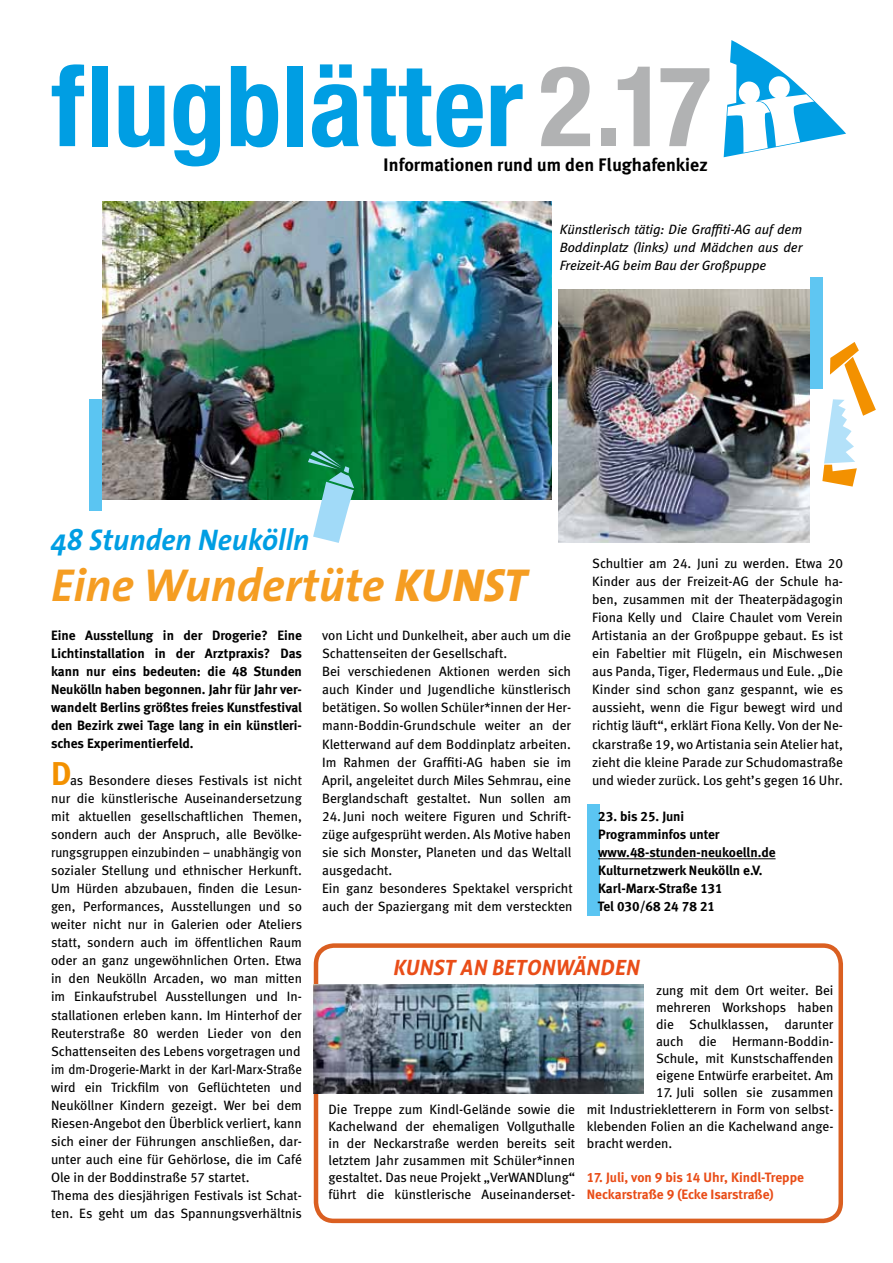
<style>
.page{position:relative;width:893px;height:1263px;background:#fff}
.page>*{position:absolute;margin:0;border:0;box-sizing:border-box;transform-origin:0 0}
.t1{font:700 condensed 112.2px "Helvetica Neue";color:#009ee3}
.t2{font:italic 700 46.5px "The Sans";color:#f59d22}
.t3{font:33px "Meta Bold LF";color:#f39100}
.t4{font:italic 700 30px "The Sans";color:#009ee3}
.t5{font:italic 700 21px "Aller";color:#e94d18}
.t6{font:700 18.15px "Meta Plus";color:#000}
.t7{font:13.5px/18.1px "Meta Book LF";color:#000;text-align:justify}
.t8{font:13.5px/18.1px "Meta Bold LF";color:#000;text-align:justify}
.t9{font:italic 13.5px/18px "Meta Book LF";color:#000;text-align:justify}
.t10{font:13.5px/17px "Meta Bold LF";color:#e94d18}
.s1{color:#b1b2b3}
.s2{font-family:"The Sans Extra Bold Caps";font-weight:400}
</style>
<div class="page">
<div style="left:587px;top:804px;width:13px;height:111px;background:#5bc5f2"></div>
<div style="left:89px;top:399px;width:13px;height:112px;background:#5bc5f2"></div>
<div style="left:810px;top:277px;width:12px;height:112px;background:#5fc6f2"></div>
<svg style="left:724px;top:40px;width:122px;height:117px"></svg>
<img style="left:559px;top:289px;width:251px;height:254px">
<img style="left:102px;top:202px;width:449px;height:298px">
<hr style="left:598px;top:858px;width:178px;height:1px;background:#000">
<div style="left:314px;top:943px;width:529px;height:280px;border:4px solid #da5f21;border-radius:18px"></div>
<img style="left:314px;top:984px;width:329px;height:110px">
<svg style="left:308px;top:451px;width:46px;height:92px"></svg>
<svg style="left:822px;top:342px;width:54px;height:145px"></svg>
<h1 class="t1" style="left:51px;top:38px;width:662px">flugblätter <span class="s1">2.17</span></h1>
<h3 class="t6" style="left:383px;top:154px;width:326px">Informationen rund um den Flughafenkiez</h3>
<p class="t9" style="left:560px;top:220px;width:244px">Künstlerisch tätig: Die Graffiti-AG auf dem Boddinplatz (links) und Mädchen aus der Freizeit-AG beim Bau der Großpuppe</p>
<h3 class="t4" style="left:51px;top:515px;width:260px">48 Stunden Neukölln</h3>
<h2 class="t2" style="left:51px;top:547px;width:477px">Eine Wundertüte <span class="s2">KUNST</span></h2>
<p class="t7" style="left:592px;top:554px;width:253px">Schultier am 24. Juni zu werden. Etwa 20<br>Kinder aus der Freizeit-AG der Schule ha&shy;ben, zusammen mit der Theaterpädagogin Fiona Kelly und Claire Chaulet vom Verein Artistania an der Großpuppe gebaut. Es ist ein Fabeltier mit Flügeln, ein Mischwesen aus Panda, Tiger, Fledermaus und Eule. „Die Kinder sind schon ganz gespannt, wie es aussieht, wenn die Figur bewegt wird und richtig läuft“, erklärt Fiona Kelly. Von der Ne&shy;ckarstraße 19, wo Artistania sein Atelier hat, zieht die kleine Parade zur Schudomastraße und wieder zurück. Los geht’s gegen 16 Uhr.</p>
<p class="t8" style="left:598px;top:807px;width:179px;text-align:left">23. bis 25. Juni<br>Programminfos unter www.48-stunden-neukoelln.de<br>Kulturnetzwerk Neukölln e.V.<br>Karl-Marx-Straße 131<br>Tel 030/68 24 78 21</p>
<p class="t8" style="left:51px;top:626px;width:253px">Eine Ausstellung in der Drogerie? Eine Lichtinstallation in der Arztpraxis? Das kann nur eins bedeuten: die 48 Stunden Neukölln haben begonnen. Jahr für Jahr ver&shy;wandelt Berlins größtes freies Kunstfestival den Bezirk zwei Tage lang in ein künstleri&shy;sches Experimentierfeld.</p>
<h3 class="t3" style="left:51px;top:753px;width:22px">D</h3>
<p class="t7" style="left:322px;top:626px;width:251px;text-align:left">von Licht und Dunkelheit, aber auch um die Schattenseiten der Gesellschaft.<br>Bei verschiedenen Aktionen werden sich auch Kinder und Jugendliche künstlerisch betätigen. So wollen Schüler*innen der Her&shy;mann-Boddin-Grundschule weiter an der Kletterwand auf dem Boddinplatz arbeiten.<br>Im Rahmen der Graffiti-AG haben sie im April, angeleitet durch Miles Sehmrau, eine Berglandschaft gestaltet. Nun sollen am</p>
<p class="t7" style="left:322px;top:807px;width:252px;text-align:left">24. Juni noch weitere Figuren und Schrift&shy;züge aufgesprüht werden. Als Motive haben sie sich Monster, Planeten und das Weltall ausgedacht.<br>Ein ganz besonderes Spektakel verspricht auch der Spaziergang mit dem versteckten</p>
<p class="t7" style="left:51px;top:771px;width:253px;text-align:left;text-indent:19px">as Besondere dieses Festivals ist nicht nur die künstlerische Auseinandersetzung mit aktuellen gesellschaftlichen Themen, sondern auch der Anspruch, alle Bevölke&shy;rungsgruppen einzubinden – unabhängig von sozialer Stellung und ethnischer Herkunft.<br>Um Hürden abzubauen, finden die Lesun&shy;gen, Performances, Ausstellungen und so weiter nicht nur in Galerien oder Ateliers statt, sondern auch im öffentlichen Raum oder an ganz ungewöhnlichen Orten. Etwa in den Neukölln Arcaden, wo man mitten im Einkaufstrubel Ausstellungen und In&shy;stallationen erleben kann. Im Hinterhof der Reuterstraße 80 werden Lieder von den Schattenseiten des Lebens vorgetragen und im dm-Drogerie-Markt in der Karl-Marx-Straße wird ein Trickfilm von Geflüchteten und Neuköllner Kindern gezeigt. Wer bei dem Riesen-Angebot den Überblick verliert, kann sich einer der Führungen anschließen, dar&shy;unter auch eine für Gehörlose, die im Café Ole in der Boddinstraße 57 startet.<br>Thema des diesjährigen Festivals ist Schat&shy;ten. Es geht um das Spannungsverhältnis</p>
<h3 class="t5" style="left:392px;top:955px;width:248px">KUNST AN BETONWÄNDEN</h3>
<p class="t7" style="left:656px;top:982px;width:179px;line-height:17px">zung mit dem Ort weiter. Bei mehreren Workshops haben die Schulklassen, darunter auch die Hermann-Boddin-Schule, mit Kunstschaffenden eigene Entwürfe erarbeitet. Am</p>
<p class="t7" style="left:587px;top:1084px;width:248px;line-height:17px;text-indent:69px">17. Juli sollen sie zusammen mit Industriekletterern in Form von selbst&shy;klebenden Folien an die Kachelwand ange&shy;bracht werden.</p>
<p class="t10" style="left:587px;top:1169px;width:219px">17. Juli, von 9 bis 14 Uhr, Kindl-Treppe<br>Neckarstraße 9 (Ecke Isarstraße)</p>
<p class="t7" style="left:328px;top:1101px;width:248px;line-height:17px">Die Treppe zum Kindl-Gelände sowie die Kachelwand der ehemaligen Vollguthalle in der Neckarstraße werden bereits seit letztem Jahr zusammen mit Schüler*innen gestaltet. Das neue Projekt „VerWANDlung“ führt die künstlerische Auseinanderset-</p>
</div>
